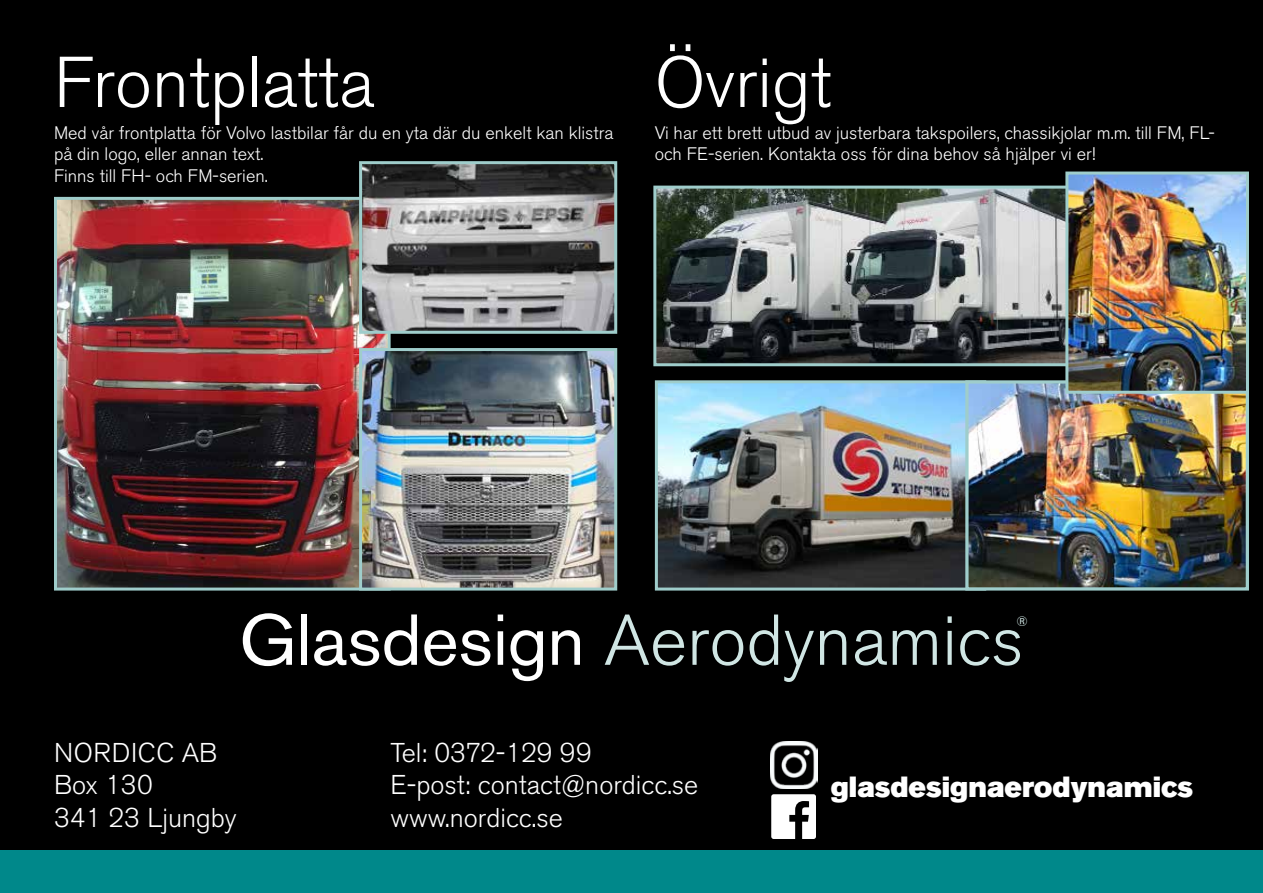
<style>
.page{position:relative;width:1263px;height:893px;background:#000}
.page>*{position:absolute;margin:0;border:0;box-sizing:border-box;transform-origin:0 0}
.t1{font:300 71.25px "Akzidenz Grotesk BE";color:#d0e6e4}
.t2{font:300 71.25px "Akzidenz Grotesk BE";color:#fff}
.t3{font:28.95px "Akzidenz Grotesk BE Super";color:#fff}
.t4{font:300 27px/32.4px "Akzidenz Grotesk BE";color:#fff}
.t5{font:300 18px/21.6px "Akzidenz Grotesk BE";color:#fff}
.t6{font:300 13.65px "Akzidenz Grotesk BE";color:#d0e6e4}
.s1{font-weight:400;color:#fff}
</style>
<div class="page">
<div style="left:0;top:850px;width:1263px;height:43px;background:#00888a"></div>
<img style="left:58px;top:201px;width:329px;height:386px">
<div style="left:54px;top:197px;width:337px;height:394px;border:3px solid #9fcdcb"></div>
<img style="left:363px;top:165px;width:250px;height:165px">
<div style="left:359px;top:161px;width:258px;height:173px;border:3px solid #9fcdcb"></div>
<img style="left:659px;top:384px;width:306px;height:203px">
<div style="left:655px;top:380px;width:331px;height:211px;border:3px solid #9fcdcb"></div>
<img style="left:969px;top:384px;width:276px;height:203px">
<div style="left:965px;top:380px;width:284px;height:211px;border:3px solid #9fcdcb"></div>
<img style="left:657px;top:190px;width:408px;height:172px">
<div style="left:653px;top:186px;width:459px;height:180px;border:3px solid #9fcdcb"></div>
<img style="left:1069px;top:176px;width:176px;height:214px">
<div style="left:1065px;top:172px;width:184px;height:222px;border:3px solid #9fcdcb"></div>
<img style="left:363px;top:352px;width:250px;height:235px">
<div style="left:359px;top:348px;width:258px;height:243px;border:3px solid #9fcdcb"></div>
<img style="left:770px;top:742px;width:47px;height:47px">
<svg style="left:771px;top:794px;width:45px;height:45px"></svg>
<h1 class="t2" style="left:54px;top:42px;width:322px">Frontplatta</h1>
<p class="t5" style="left:54px;top:122px;width:561px">Med vår frontplatta för Volvo lastbilar får du en yta där du enkelt kan klistra på din logo, eller annan text.<br>Finns till FH- och FM-serien.</p>
<h1 class="t2" style="left:655px;top:42px;width:178px">Övrigt</h1>
<p class="t5" style="left:655px;top:122px;width:562px">Vi har ett brett utbud av justerbara takspoilers, chassikjolar m.m. till FM, FL&shy;och FE-serien. Kontakta oss för dina behov så hjälper vi er!</p>
<h1 class="t1" style="left:239px;top:600px;width:786px"><span class="s1">Glasdesign</span> Aerodynamics</h1>
<p class="t6" style="left:1016px;top:614px;width:13px">®</p>
<h3 class="t4" style="left:54px;top:737px;width:184px">NORDICC AB<br>Box 130<br>341 23 Ljungby</h3>
<h3 class="t4" style="left:391px;top:737px;width:309px">Tel: 0372-129 99<br>E-post: contact@nordicc.se www.nordicc.se</h3>
<h2 class="t3" style="left:831px;top:770px;width:364px">glasdesignaerodynamics</h2>
</div>
